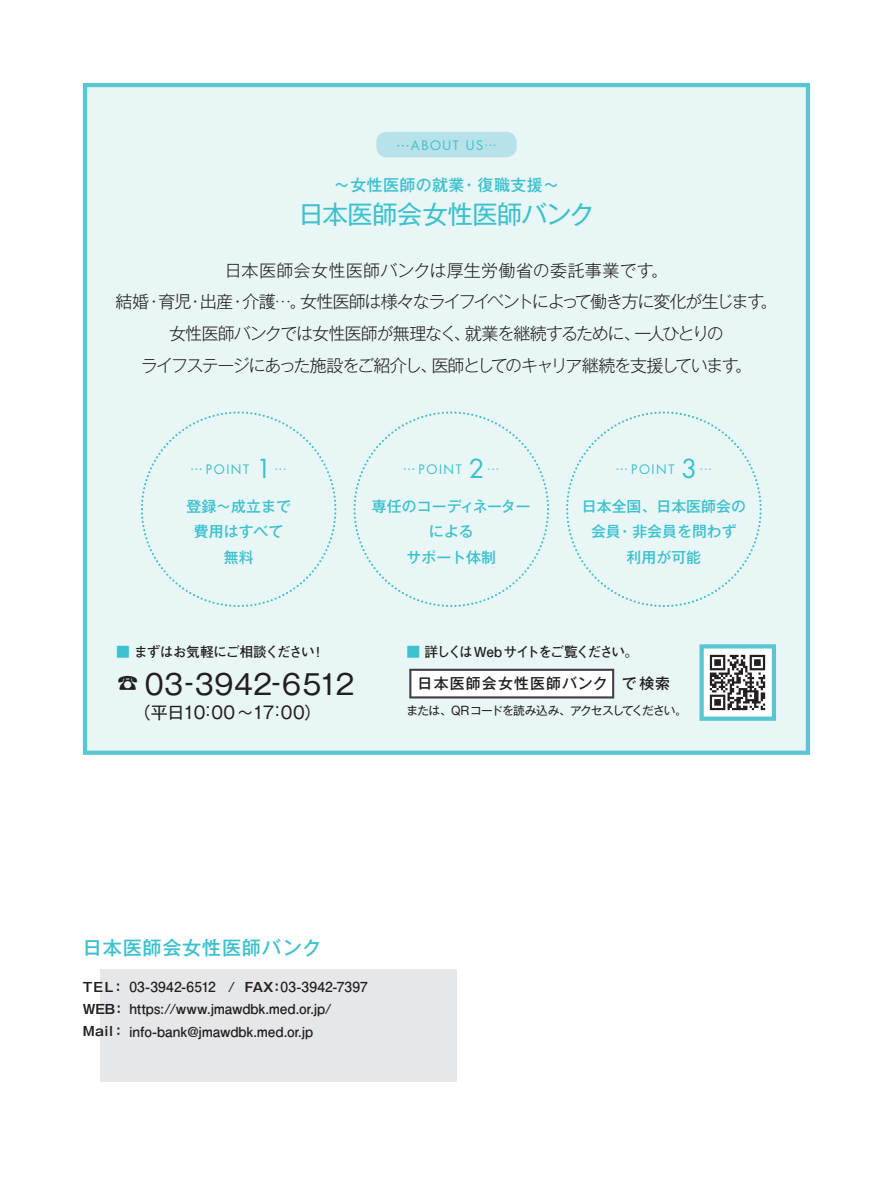
<style>
.page{position:relative;width:893px;height:1178px;background:#fff}
.page>*{position:absolute;margin:0;border:0;box-sizing:border-box;transform-origin:0 0}
.t1{font:27.6px "Gothic MB101 Pro";letter-spacing:.025em;color:#231f20}
.t2{font:25.5px "Gothic MB101 Pro";letter-spacing:-.03em;color:#3cc1ce}
.t3{font:21.3px "Gothic MB101 Pro";color:#231f20}
.t4{font:500 19.2px "Gothic MB101 Pro";letter-spacing:.04em;color:#3cc1ce}
.t5{font:300 16.95px/32px "Gothic MB101 Pro";letter-spacing:-.065em;color:#231f20;text-align:center}
.t6{font:16.95px "Gothic MB101 Pro";letter-spacing:-.04em;color:#231f20}
.t7{font:500 15.9px "Gothic MB101 Pro";letter-spacing:.025em;color:#3cc1ce}
.t8{font:500 14.85px/25.5px "Gothic MB101 Pro";letter-spacing:.005em;color:#3cc1ce;text-align:center}
.t9{font:500 14.85px "Gothic MB101 Pro";letter-spacing:.08em;color:#231f20}
.t10{font:700 13.8px/22px "Futo Go B101 Pro";letter-spacing:-.01em;color:#231f20}
.t11{font:700 13.8px "Futo Go B101 Pro";letter-spacing:-.12em;color:#231f20}
.t12{font:700 13.8px "Futo Go B101 Pro";letter-spacing:-.055em;color:#231f20}
.t13{font:12.75px "Futura Std";letter-spacing:.12em;color:#3cc1ce}
.t14{font:11.7px "Gothic MB101 Pro";letter-spacing:-.055em;color:#231f20}
.s1{font-family:"Ryumin Pro";font-size:13.8px}
.s2{font-family:"Koz Min Pro";font-weight:500}
.s3{font-family:"Ryumin Pro"}
.s4{font-size:25.5px}
.s5{color:#3cc1ce}
.s6{font-family:"Gothic MB101 Pro De";font-size:12.75px}
</style>
<div class="page">
<div style="left:83px;top:83px;width:727px;height:672px;background:#e9f6f6"></div>
<svg style="left:699px;top:644px;width:77px;height:77px"></svg>
<svg style="left:409px;top:669px;width:205px;height:29px"></svg>
<div style="left:100px;top:969px;width:357px;height:113px;background:#e6e7e9"></div>
<div style="left:376px;top:132px;width:141px;height:25px;background:#b8e2e9;border-radius:10px"></div>
<div style="left:141px;top:411px;width:195px;height:196px;background:#e9f6f6"></div>
<div style="left:353px;top:411px;width:196px;height:196px;background:#e9f6f6"></div>
<div style="left:566px;top:411px;width:196px;height:196px;background:#e9f6f6"></div>
<p class="t13" style="left:396px;top:137px;width:102px"><span class="s1">…</span>ABOUT US<span class="s2">…</span></p>
<p class="t7" style="left:334px;top:171px;width:227px">～女性医師の就業・復職支援～</p>
<h2 class="t2" style="left:298px;top:194px;width:298px">日本医師会女性医師バンク</h2>
<p class="t5" style="left:115px;top:252px;width:663px">日本医師会女性医師バンクは厚生労働省の委託事業です。<br>結婚・育児・出産・介護…。女性医師は様々なライフイベントによって働き方に変化が生じます。女性医師バンクでは女性医師が無理なく、就業を継続するために、一人ひとりの<br>ライフステージにあった施設をご紹介し、医師としてのキャリア継続を支援しています。</p>
<p class="t13" style="left:190px;top:461px;width:98px"><span class="s3">…</span>POINT <span class="s4">1</span><span class="s2">…</span></p>
<p class="t8" style="left:186px;top:491px;width:106px">登録～成立まで費用はすべて無料</p>
<p class="t13" style="left:403px;top:461px;width:98px"><span class="s3">…</span>POINT <span class="s4">2</span><span class="s2">…</span></p>
<p class="t8" style="left:372px;top:491px;width:160px">専任のコーディネーターによる<br>サポート体制</p>
<p class="t13" style="left:615px;top:461px;width:98px"><span class="s3">…</span>POINT <span class="s4">3</span><span class="s2">…</span></p>
<p class="t8" style="left:582px;top:491px;width:166px">日本全国、日本医師会の会員・非会員を問わず利用が可能</p>
<p class="t12" style="left:116px;top:641px;width:210px"><span class="s5">■</span> まずはお気軽にご相談ください！</p>
<h1 class="t1" style="left:116px;top:661px;width:240px">　03-3942-6512</h1>
<p class="t6" style="left:116px;top:698px;width:206px">　（平日10:00～17:00）</p>
<p class="t3" style="left:117px;top:665px;width:23px">☎</p>
<p class="t11" style="left:406px;top:641px;width:233px"><span class="s5">■</span> 詳しくはWebサイトをご覧ください。</p>
<p class="t9" style="left:407px;top:671px;width:265px">　日本医師会女性医師バンク　で検索</p>
<p class="t14" style="left:406px;top:700px;width:282px">または、QRコードを読み込み、アクセスしてください。</p>
<p class="t4" style="left:83px;top:931px;width:240px">日本医師会女性医師バンク</p>
<p class="t10" style="left:83px;top:974px;width:287px"><span class="s6">TEL：</span> 03-3942-6512　/ <span class="s6">FAX：</span>03-3942-7397<br><span class="s6">WEB：</span> https://www.jmawdbk.med.or.jp/<br><span class="s6">Mail：</span> info-bank@jmawdbk.med.or.jp</p>
</div>
